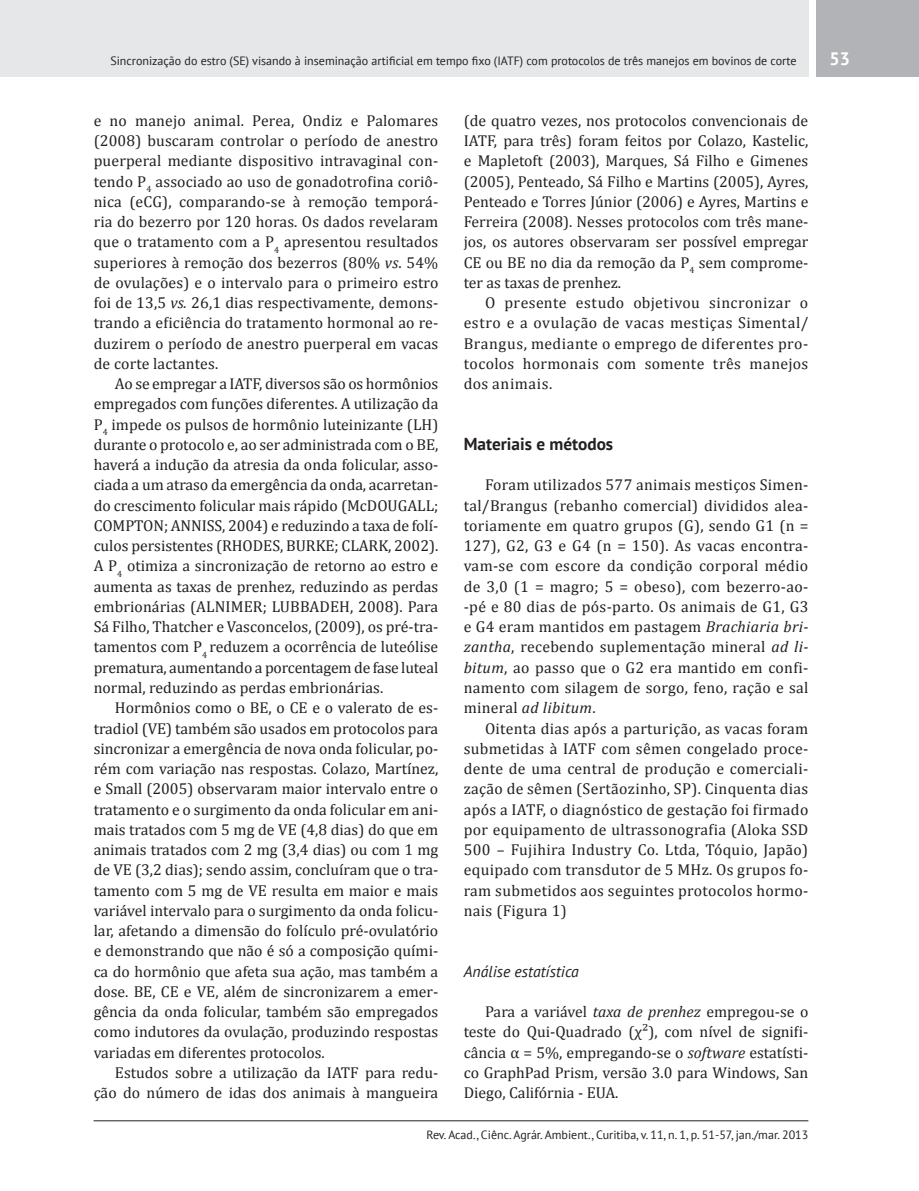
<style>
.page{position:relative;width:919px;height:1191px;background:#fff}
.page>*{position:absolute;margin:0;border:0;box-sizing:border-box;transform-origin:0 0}
.Número_de_páginas{font:700 18px "PT Sans";color:#fff}
.Título_1{font:700 17.25px "PT Sans";color:#231f20}
.Corpo_de_texto{font:15.75px/20.2px "Cambria";color:#231f20;text-align:justify}
.Título_2{font:italic 15.75px "PT Sans";color:#231f20}
.Cabeçalho{font:12px "PT Sans";color:#231f20}
.Rodapé{font:12px "PT Sans";color:#231f20}
.s1{font-style:italic}
</style>
<div class="page">
<div style="left:0;top:0;width:808px;height:77px;background:#e6e7e9"></div>
<div style="left:816px;top:0;width:102px;height:77px;background:#b2b3b7"></div>
<hr style="left:94px;top:1120px;width:714px;height:1px;background:#231f20">
<p class="Cabeçalho" style="left:110px;top:53px;width:687px">Sincronização do estro (SE) visando à inseminação artificial em tempo fixo (IATF) com protocolos de três manejos em bovinos de corte</p>
<p class="Número_de_páginas" style="left:829px;top:47px;width:22px">53</p>
<p class="Corpo_de_texto" style="left:94px;top:110px;width:346px">e no manejo animal. Perea, Ondiz e Palomares (2008) buscaram controlar o período de anestro puerperal mediante dispositivo intravaginal con&shy;tendo P<sub>4</sub> associado ao uso de gonadotrofina coriô&shy;nica (eCG), comparando-se à remoção temporá&shy;ria do bezerro por 120 horas. Os dados revelaram que o tratamento com a P<sub>4</sub> apresentou resultados superiores à remoção dos bezerros (80% <span class="s1">vs</span>. 54% de ovulações) e o intervalo para o primeiro estro foi de 13,5 <span class="s1">vs.</span> 26,1 dias respectivamente, demons&shy;trando a eficiência do tratamento hormonal ao re&shy;duzirem o período de anestro puerperal em vacas de corte lactantes.</p>
<p class="Corpo_de_texto" style="left:94px;top:373px;width:346px;text-indent:21px">Ao se empregar a IATF, diversos são os hormônios empregados com funções diferentes. A utilização da P<sub>4</sub> impede os pulsos de hormônio luteinizante (LH) durante o protocolo e, ao ser administrada com o BE, haverá a indução da atresia da onda folicular, asso&shy;ciada a um atraso da emergência da onda, acarretan&shy;do crescimento folicular mais rápido (McDOUGALL; COMPTON; ANNISS, 2004) e reduzindo a taxa de folí&shy;culos persistentes (RHODES, BURKE; CLARK, 2002).<br>A P<sub>4</sub> otimiza a sincronização de retorno ao estro e aumenta as taxas de prenhez, reduzindo as perdas embrionárias (ALNIMER; LUBBADEH, 2008). Para Sá Filho, Thatcher e Vasconcelos, (2009), os pré-tra&shy;tamentos com P<sub>4</sub> reduzem a ocorrência de luteólise prematura, aumentando a porcentagem de fase luteal normal, reduzindo as perdas embrionárias.</p>
<p class="Corpo_de_texto" style="left:94px;top:697px;width:346px;text-indent:21px">Hormônios como o BE, o CE e o valerato de es&shy;tradiol (VE) também são usados em protocolos para sincronizar a emergência de nova onda folicular, po&shy;rém com variação nas respostas. Colazo, Martínez, e Small (2005) observaram maior intervalo entre o tratamento e o surgimento da onda folicular em ani&shy;mais tratados com 5 mg de VE (4,8 dias) do que em animais tratados com 2 mg (3,4 dias) ou com 1 mg de VE (3,2 dias); sendo assim, concluíram que o tra&shy;tamento com 5 mg de VE resulta em maior e mais variável intervalo para o surgimento da onda folicu&shy;lar, afetando a dimensão do folículo pré-ovulatório e demonstrando que não é só a composição quími&shy;ca do hormônio que afeta sua ação, mas também a dose. BE, CE e VE, além de sincronizarem a emer&shy;gência da onda folicular, também são empregados como indutores da ovulação, produzindo respostas variadas em diferentes protocolos.</p>
<p class="Corpo_de_texto" style="left:94px;top:1062px;width:346px;text-align:right">Estudos sobre a utilização da IATF para redu&shy;ção do número de idas dos animais à mangueira</p>
<p class="Corpo_de_texto" style="left:463px;top:110px;width:346px">(de quatro vezes, nos protocolos convencionais de IATF, para três) foram feitos por Colazo, Kastelic, e Mapletoft (2003), Marques, Sá Filho e Gimenes (2005), Penteado, Sá Filho e Martins (2005), Ayres, Penteado e Torres Júnior (2006) e Ayres, Martins e Ferreira (2008). Nesses protocolos com três mane&shy;jos, os autores observaram ser possível empregar CE ou BE no dia da remoção da P<sub>4</sub> sem comprome&shy;ter as taxas de prenhez.</p>
<p class="Corpo_de_texto" style="left:463px;top:292px;width:346px;text-indent:21px">O presente estudo objetivou sincronizar o estro e a ovulação de vacas mestiças Simental/ Brangus, mediante o emprego de diferentes pro&shy;tocolos hormonais com somente três manejos dos animais.</p>
<p class="Título_1" style="left:463px;top:432px;width:151px">Materiais e métodos</p>
<p class="Corpo_de_texto" style="left:463px;top:475px;width:346px;text-indent:21px">Foram utilizados 577 animais mestiços Simen&shy;tal/Brangus (rebanho comercial) divididos alea&shy;toriamente em quatro grupos (G), sendo G1 (n = 127), G2, G3 e G4 (n = 150). As vacas encontra&shy;vam-se com escore da condição corporal médio de 3,0 (1 = magro; 5 = obeso), com bezerro-ao--pé e 80 dias de pós-parto. Os animais de G1, G3 e G4 eram mantidos em pastagem <span class="s1">Brachiaria bri&shy;zantha</span>, recebendo suplementação mineral <span class="s1">ad li&shy;bitum</span>, ao passo que o G2 era mantido em confi&shy;namento com silagem de sorgo, feno, ração e sal mineral <span class="s1">ad libitum</span>.</p>
<p class="Corpo_de_texto" style="left:463px;top:718px;width:346px;text-indent:21px">Oitenta dias após a parturição, as vacas foram submetidas à IATF com sêmen congelado proce&shy;dente de uma central de produção e comerciali&shy;zação de sêmen (Sertãozinho, SP). Cinquenta dias após a IATF, o diagnóstico de gestação foi firmado por equipamento de ultrassonografia (Aloka SSD 500 – Fujihira Industry Co. Ltda, Tóquio, Japão) equipado com transdutor de 5 MHz. Os grupos fo&shy;ram submetidos aos seguintes protocolos hormo&shy;nais (Figura 1)</p>
<p class="Título_2" style="left:463px;top:961px;width:117px">Análise estatística</p>
<p class="Corpo_de_texto" style="left:463px;top:1001px;width:346px;text-indent:21px">Para a variável <span class="s1">taxa de prenhez</span> empregou-se o teste do Qui-Quadrado (χ²), com nível de signifi&shy;cância α = 5%, empregando-se o <span class="s1">software</span> estatísti&shy;co GraphPad Prism, versão 3.0 para Windows, San Diego, Califórnia - EUA.</p>
<p class="Rodapé" style="left:426px;top:1126px;width:383px">Rev. Acad., Ciênc. Agrár. Ambient., Curitiba, v. 11, n. 1, p. 51-57, jan./mar. 2013</p>
</div>
